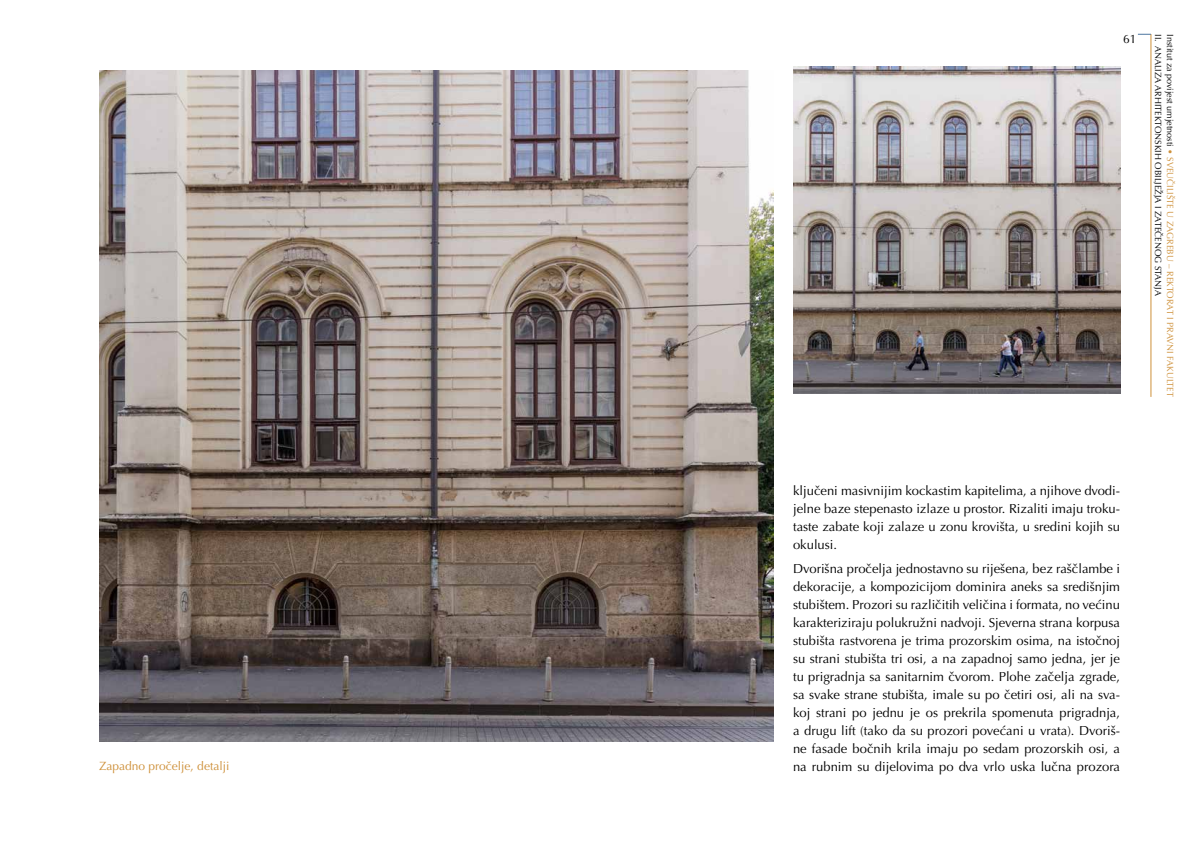
<style>
.page{position:relative;width:1191px;height:842px;background:#fff}
.page>*{position:absolute;margin:0;border:0;box-sizing:border-box;transform-origin:0 0}
.t1{font:13px/18px "Optima LT Pro";color:#000;text-align:justify}
.t2{font:12px "Optima LT Pro";color:#ce9039}
.t3{font:12px "Optima LT Pro";color:#000}
.t4{font:9px/11.8px "Optima LT Pro";color:#000}
.s1{color:#ce9039}
</style>
<div class="page">
<hr style="left:1150px;top:34px;width:1px;height:363px;background:#ce9039">
<svg style="left:1137px;top:34px;width:14px;height:1px"></svg>
<img style="left:99px;top:71px;width:674px;height:671px">
<img style="left:793px;top:67px;width:327px;height:327px">
<p class="t3" style="left:1123px;top:31px;width:15px">61</p>
<p class="t4" style="left:1176px;top:34px;width:364px;rotate:90deg">Institut za povijest umjetnosti <span class="s1">• SVEUČILIŠTE U ZAGREBU – REKTORAT I PRAVNI FAKULTET<br></span>II. ANALIZA ARHITEKTONSKIH OBILJEŽJA I ZATEČENOG STANJA</p>
<p class="t1" style="left:793px;top:482px;width:328px">ključeni masivnijim kockastim kapitelima, a njihove dvodi&shy;jelne baze stepenasto izlaze u prostor. Rizaliti imaju troku&shy;taste zabate koji zalaze u zonu krovišta, u sredini kojih su okulusi.</p>
<p class="t1" style="left:793px;top:559px;width:328px">Dvorišna pročelja jednostavno su riješena, bez raščlambe i dekoracije, a kompozicijom dominira aneks sa središnjim stubištem. Prozori su različitih veličina i formata, no većinu karakteriziraju polukružni nadvoji. Sjeverna strana korpusa stubišta rastvorena je trima prozorskim osima, na istočnoj su strani stubišta tri osi, a na zapadnoj samo jedna, jer je tu prigradnja sa sanitarnim čvorom. Plohe začelja zgrade, sa svake strane stubišta, imale su po četiri osi, ali na sva&shy;koj strani po jednu je os prekrila spomenuta prigradnja, a drugu lift (tako da su prozori povećani u vrata). Dvoriš&shy;ne fasade bočnih krila imaju po sedam prozorskih osi, a</p>
<p class="t2" style="left:99px;top:759px;width:132px">Zapadno pročelje, detalji</p>
<p class="t1" style="left:793px;top:757px;width:328px">na rubnim su dijelovima po dva vrlo uska lučna prozora</p>
</div>
